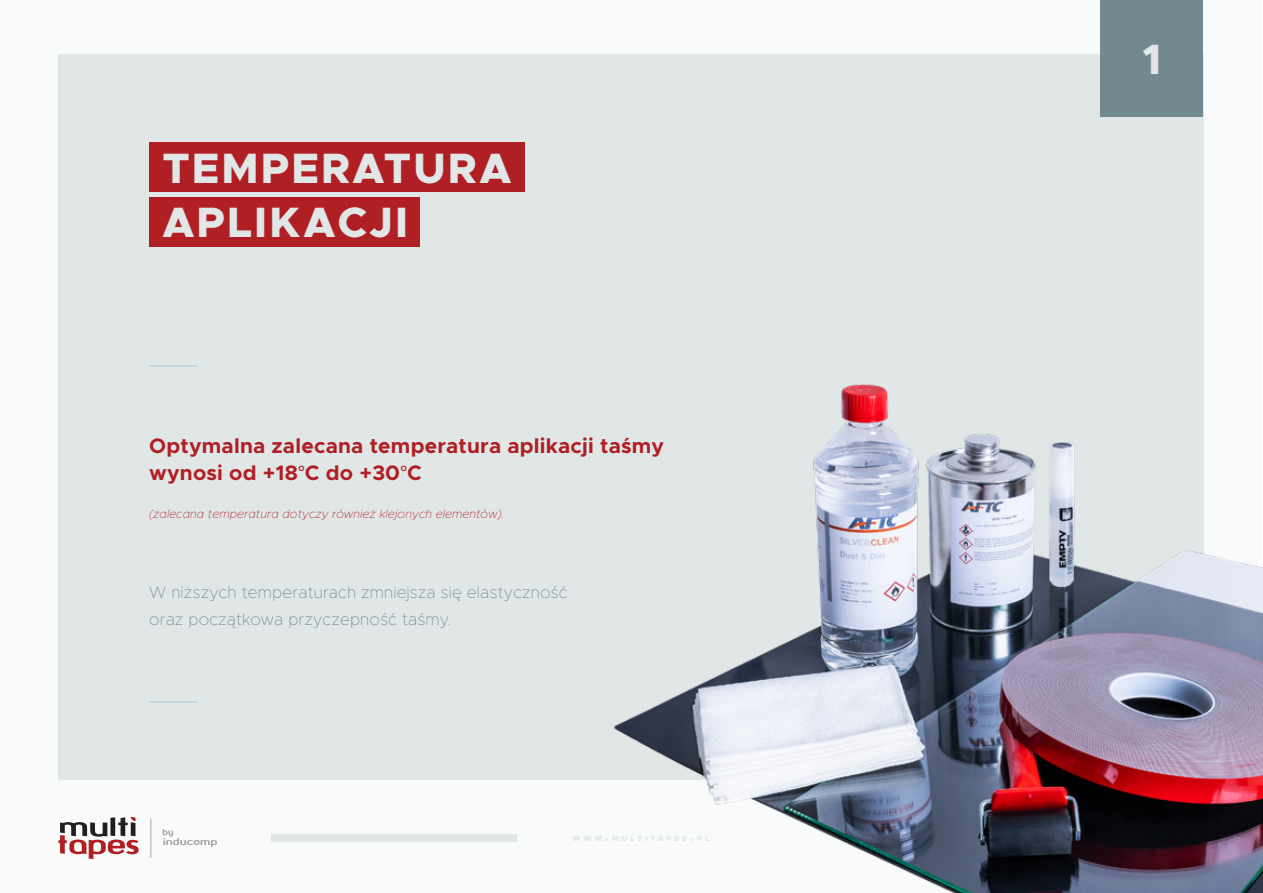
<style>
.page{position:relative;width:1263px;height:893px;background:#fff}
.page>*{position:absolute;margin:0;border:0;box-sizing:border-box;transform-origin:0 0}
.t1{font:800 42.6px/54.4px "Metropolis";letter-spacing:.05em;color:#e1e6e6}
.t2{font:700 21px/27px "Metropolis";letter-spacing:.01em;color:#b01f24}
.t3{font:100 16.5px/27px "Metropolis";letter-spacing:.01em;color:#728991}
.t4{font:italic 100 12px "Metropolis";letter-spacing:.01em;color:#b01f24}
.t5{font:900 7.35px "Metropolis";letter-spacing:.4em;color:#e1e7e7}
.s1{font-family:"Myriad Pro";font-weight:400}
.s2{font-size:10.5px}
</style>
<div class="page">
<img style="left:58px;top:54px;width:1205px;height:839px">
<div style="left:150px;top:143px;width:375px;height:49px;background:#b01f24"></div>
<div style="left:150px;top:197px;width:270px;height:49px;background:#b01f24"></div>
<div style="left:1100px;top:0;width:103px;height:117px;background:#728991"></div>
<hr style="left:149px;top:702px;width:47px;height:1px;background:#c0d6dc">
<hr style="left:149px;top:365px;width:47px;height:2px;background:#c0d6dc">
<svg style="left:58px;top:817px;width:81px;height:42px"></svg>
<svg style="left:163px;top:829px;width:54px;height:18px"></svg>
<svg style="left:151px;top:818px;width:1px;height:40px"></svg>
<div style="left:272px;top:834px;width:245px;height:8px;background:#e1e7e7"></div>
<h1 class="t1" style="left:162px;top:141px;width:350px">TEMPERATURA<br>APLIKACJI</h1>
<p class="t2" style="left:149px;top:432px;width:516px">Optymalna zalecana temperatura aplikacji taśmy wynosi od +18<span class="s1">°</span>C do +30<span class="s1">°</span>C</p>
<p class="t4" style="left:149px;top:506px;width:357px">(zalecana temperatura dotyczy również klejonych elementów).</p>
<p class="t3" style="left:149px;top:579px;width:420px">W niższych temperaturach zmniejsza się elastyczność oraz początkowa przyczepność taśmy.</p>
<p class="t5" style="left:572px;top:834px;width:139px">WWW<span class="s2">.</span> MULTITAPES<span class="s2">.</span> PL</p>
<h1 class="t1" style="left:1143px;top:32px;width:20px">1</h1>
</div>
